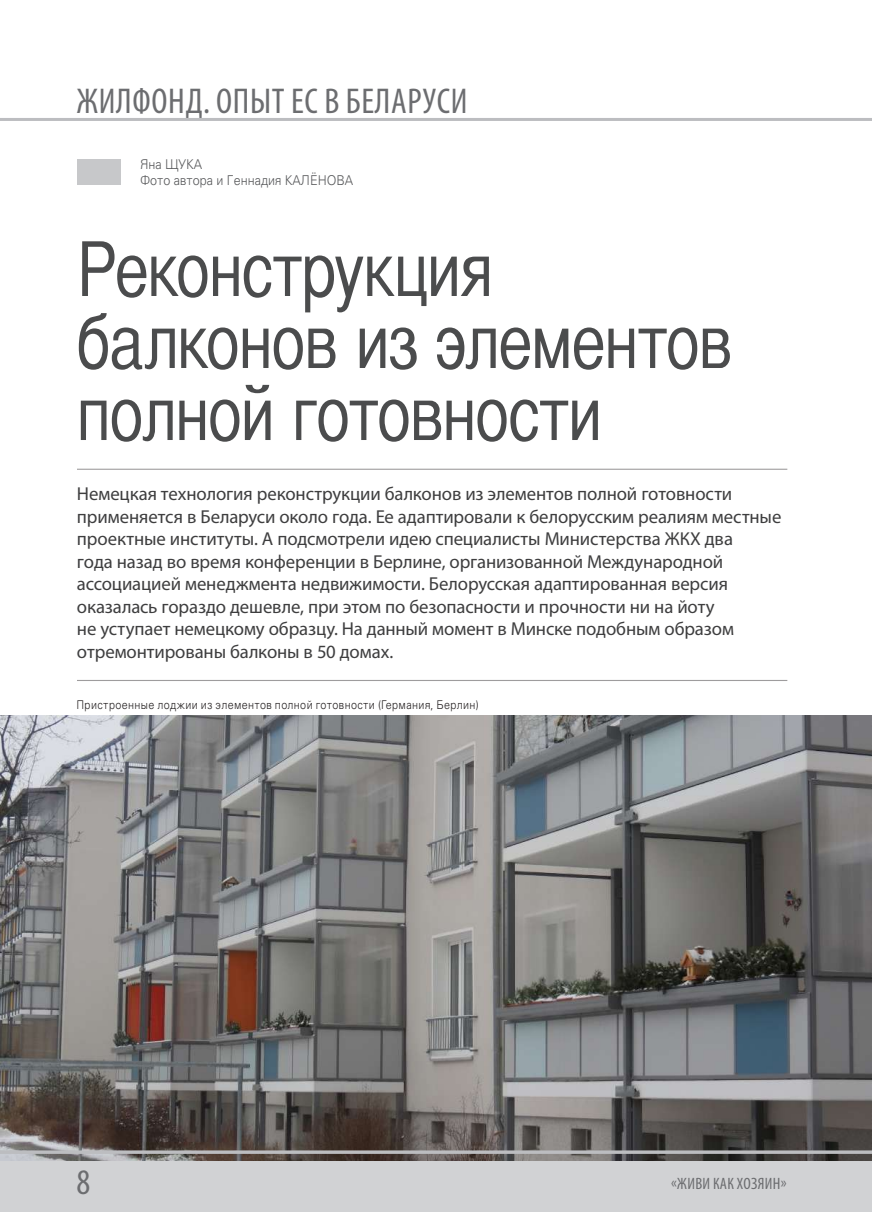
<style>
.page{position:relative;width:872px;height:1212px;background:#fff}
.page>*{position:absolute;margin:0;border:0;box-sizing:border-box;transform-origin:0 0}
.t1{font:75px/72px "Bastion";letter-spacing:-.02em;color:#4b4c4d}
.t2{font:condensed 36px "Myriad Pro";letter-spacing:.02em;color:#6c6d70}
.t3{font:18.75px/22.5px "Myriad Pro";letter-spacing:-.005em;color:#3e3e3f}
.t4{font:condensed 16.5px "Myriad Pro";letter-spacing:.02em;color:#6c6d70}
.t5{font:300 13.5px/16.2px "Partner";color:#57585a;scale:.93 1}
.t6{font:300 12px "Partner";letter-spacing:.035em;color:#231f20;scale:.9 1}
</style>
<div class="page">
<img style="left:0;top:716px;width:872px;height:446px">
<div style="left:0;top:1162px;width:872px;height:50px;background:#d1d2d4"></div>
<hr style="left:0;top:118px;width:872px;height:3px;background:#bcbdc0">
<hr style="left:0;top:1150px;width:872px;height:3px;background:#bcbdc0">
<div style="left:77px;top:159px;width:43px;height:26px;background:#c7c8ca"></div>
<hr style="left:77px;top:469px;width:710px;height:1px;background:#231f20">
<hr style="left:77px;top:680px;width:710px;height:1px;background:#231f20">
<h2 class="t2" style="left:77px;top:80px;width:392px">ЖИЛФОНД. ОПЫТ ЕС В БЕЛАРУСИ</h2>
<p class="t5" style="left:140px;top:156px;width:231px">Яна ЩУКА<br>Фото автора и Геннадия КАЛЁНОВА</p>
<h1 class="t1" style="left:77px;top:234px;width:657px">Реконструкция балконов из элементов полной готовности</h1>
<p class="t3" style="left:77px;top:482px;width:706px">Немецкая технология реконструкции балконов из элементов полной готовности применяется в Беларуси около года. Ее адаптировали к белорусским реалиям местные проектные институты. А подсмотрели идею специалисты Министерства ЖКХ два<br>года назад во время конференции в Берлине, организованной Международной ассоциацией менеджмента недвижимости. Белорусская адаптированная версия оказалась гораздо дешевле, при этом по безопасности и прочности ни на йоту<br>не уступает немецкому образцу. На данный момент в Минске подобным образом отремонтированы балконы в 50 домах.</p>
<p class="t6" style="left:77px;top:698px;width:448px">Пристроенные лоджии из элементов полной готовности (Германия, Берлин)</p>
<h2 class="t2" style="left:77px;top:1160px;width:15px">8</h2>
<p class="t4" style="left:671px;top:1173px;width:117px">«ЖИВИ КАК ХОЗЯИН»</p>
</div>
